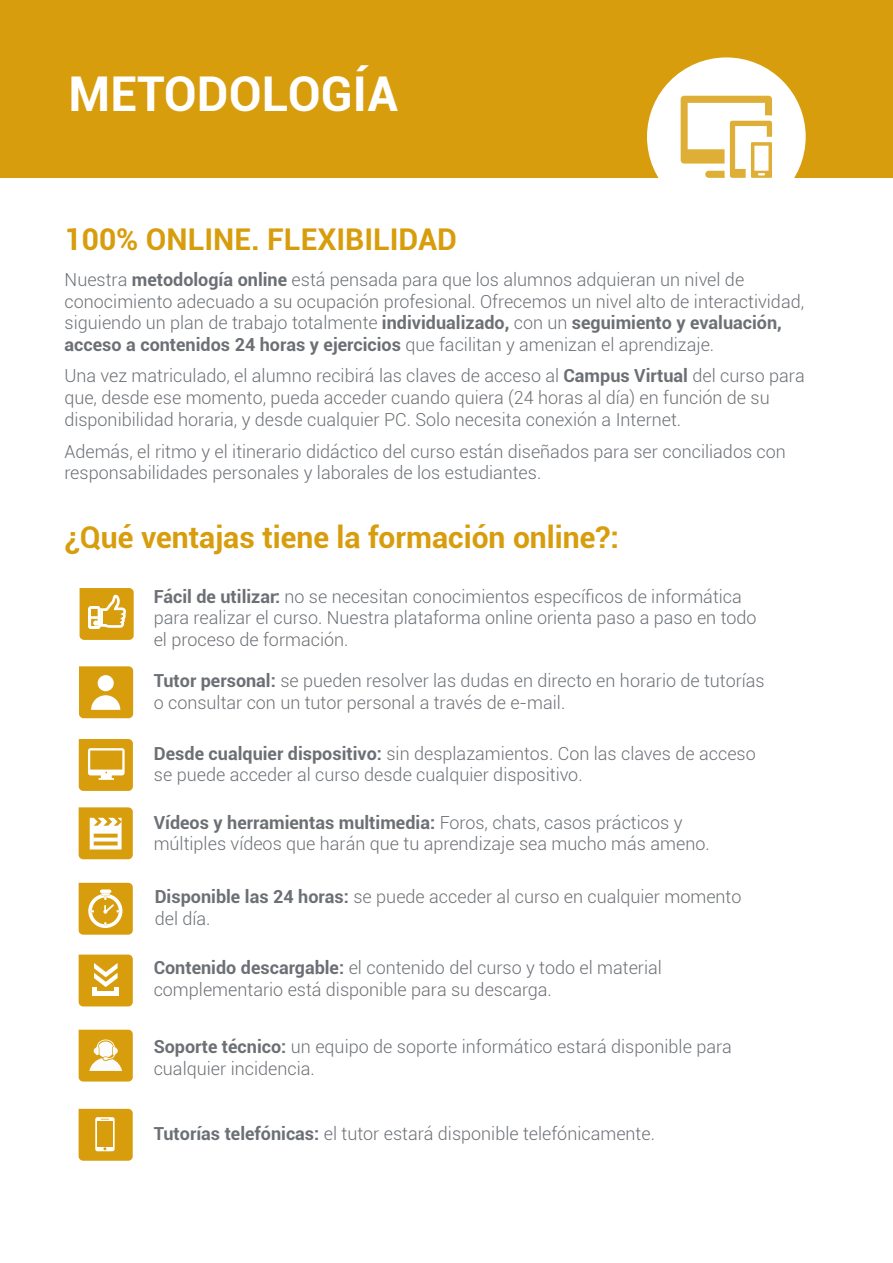
<style>
.page{position:relative;width:893px;height:1263px;background:#fff}
.page>*{position:absolute;margin:0;border:0;box-sizing:border-box;transform-origin:0 0}
.t1{font:700 48px "Roboto";color:#fff}
.t2{font:700 30px "Roboto";color:#d89d0c}
.t3{font:300 18px/21.6px "Roboto";color:#6c7075}
.s1{font-weight:700}
</style>
<div class="page">
<div style="left:0;top:0;width:893px;height:178px;background:#d89d0c"></div>
<svg style="left:79px;top:739px;width:54px;height:52px;background:#deac33"></svg>
<svg style="left:79px;top:666px;width:54px;height:52px"></svg>
<svg style="left:79px;top:807px;width:54px;height:52px"></svg>
<svg style="left:80px;top:588px;width:54px;height:52px;background:#deae37"></svg>
<svg style="left:79px;top:954px;width:54px;height:52px;background:#dca827"></svg>
<div style="left:92px;top:987px;width:5px;height:9px;background:#fff"></div>
<div style="left:114px;top:987px;width:5px;height:9px;background:#fff"></div>
<div style="left:97px;top:991px;width:19px;height:5px;background:#fff"></div>
<svg style="left:79px;top:1030px;width:54px;height:51px"></svg>
<svg style="left:79px;top:1109px;width:54px;height:52px;background:#dca727"></svg>
<div style="left:97px;top:1121px;width:16px;height:25px;background:#d89d0c"></div>
<svg style="left:79px;top:883px;width:54px;height:52px;background:#dead35"></svg>
<div style="left:647px;top:57px;width:159px;height:159px;background:#fff;border-radius:50%"></div>
<svg style="left:681px;top:96px;width:91px;height:82px"></svg>
<p class="t1" style="left:69px;top:60px;width:331px">METODOLOGÍA</p>
<p class="t2" style="left:65px;top:218px;width:394px">100% ONLINE. FLEXIBILIDAD</p>
<p class="t3" style="left:65px;top:268px;width:741px">Nuestra <span class="s1">metodología online</span> está pensada para que los alumnos adquieran un nivel de conocimiento adecuado a su ocupación profesional. Ofrecemos un nivel alto de interactividad, siguiendo un plan de trabajo totalmente <span class="s1">individualizado,</span> con un <span class="s1">seguimiento y evaluación, acceso a contenidos 24 horas y ejercicios</span> que facilitan y amenizan el aprendizaje.</p>
<p class="t3" style="left:64px;top:365px;width:742px">Una vez matriculado, el alumno recibirá las claves de acceso al <span class="s1">Campus Virtual</span> del curso para que, desde ese momento, pueda acceder cuando quiera (24 horas al día) en función de su disponibilidad horaria, y desde cualquier PC. Solo necesita conexión a Internet.</p>
<p class="t3" style="left:64px;top:440px;width:723px">Además, el ritmo y el itinerario didáctico del curso están diseñados para ser conciliados con responsabilidades personales y laborales de los estudiantes.</p>
<p class="t2" style="left:65px;top:516px;width:556px">¿Qué ventajas tiene la formación online?:</p>
<p class="t3" style="left:154px;top:585px;width:604px"><span class="s1">Fácil de utilizar:</span> no se necesitan conocimientos específicos de informática para realizar el curso. Nuestra plataforma online orienta paso a paso en todo el proceso de formación.</p>
<p class="t3" style="left:154px;top:669px;width:613px"><span class="s1">Tutor personal:</span> se pueden resolver las dudas en directo en horario de tutorías o consultar con un tutor personal a través de e-mail.</p>
<p class="t3" style="left:154px;top:742px;width:603px"><span class="s1">Desde cualquier dispositivo:</span> sin desplazamientos. Con las claves de acceso se puede acceder al curso desde cualquier dispositivo.</p>
<p class="t3" style="left:154px;top:811px;width:558px"><span class="s1">Vídeos y herramientas multimedia:</span> Foros, chats, casos prácticos y múltiples vídeos que harán que tu aprendizaje sea mucho más ameno.</p>
<p class="t3" style="left:155px;top:885px;width:588px"><span class="s1">Disponible las 24 horas:</span> se puede acceder al curso en cualquier momento del día.</p>
<p class="t3" style="left:154px;top:956px;width:510px"><span class="s1">Contenido descargable:</span> el contenido del curso y todo el material complementario está disponible para su descarga.</p>
<p class="t3" style="left:154px;top:1035px;width:580px"><span class="s1">Soporte técnico:</span> un equipo de soporte informático estará disponible para cualquier incidencia.</p>
<p class="t3" style="left:154px;top:1122px;width:503px"><span class="s1">Tutorías telefónicas:</span> el tutor estará disponible telefónicamente.</p>
</div>
